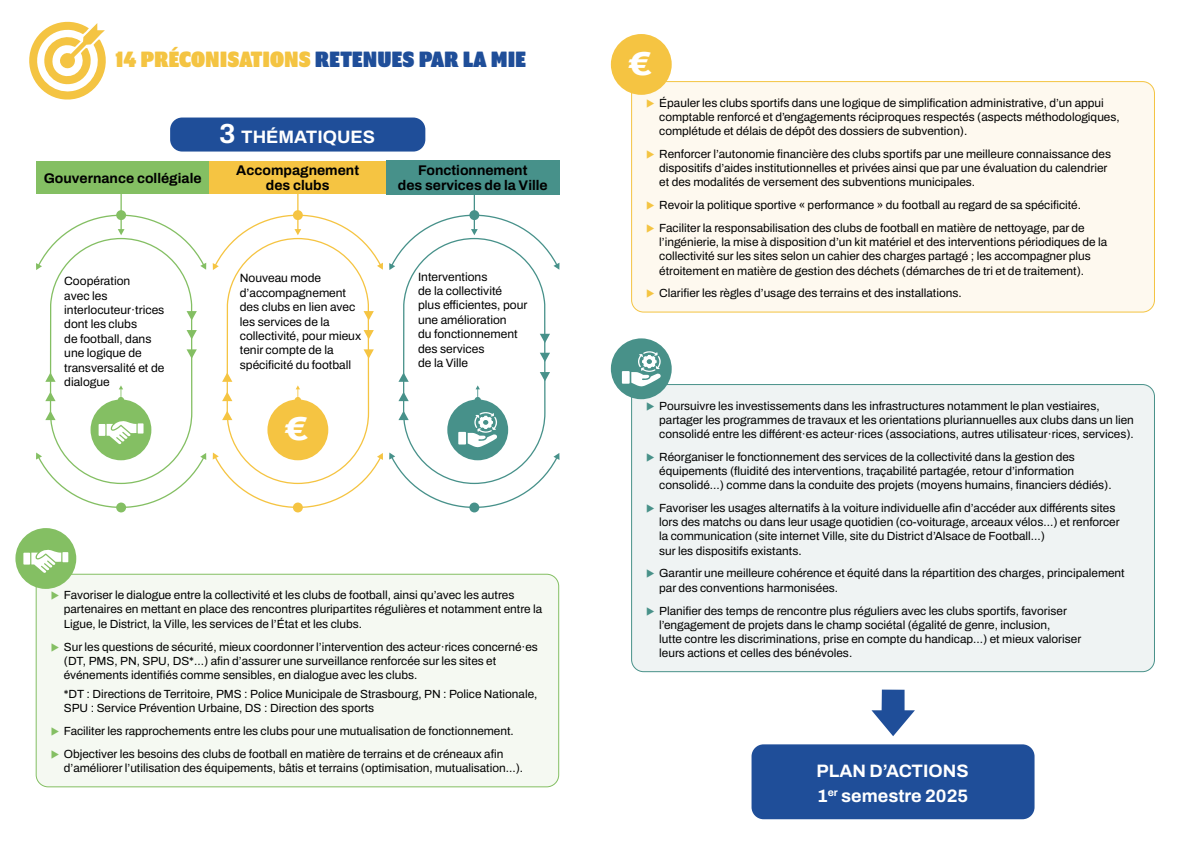
<style>
.page{position:relative;width:1191px;height:842px;background:#fff}
.page>*{position:absolute;margin:0;border:0;box-sizing:border-box;transform-origin:0 0}
.t1{font:900 32.4px "Avenir";color:#fff;scale:1.25 1}
.t2{font:900 24px "Program OT";color:#f4c442}
.t3{font:700 18px/24.9px "Archivo";color:#fff}
.t4{font:700 14px/15px "Archivo";color:#000;text-align:center}
.t5{font:12px/14.4px "Archivo";color:#000}
.t6{font:11.8px/14.3px "Archivo";color:#000}
.s1{color:#1f4e99}
.s2{font-size:27.6px}
.s3{color:#84bf63}
.s4{color:#f4c442}
.s5{color:#489189}
</style>
<div class="page">
<svg style="left:29px;top:21px;width:77px;height:79px"></svg>
<div style="left:170px;top:118px;width:255px;height:34px;background:#1f4e99;border-radius:12px"></div>
<div style="left:36px;top:161px;width:173px;height:33px;background:#84bf63"></div>
<div style="left:209px;top:161px;width:177px;height:33px;background:#f5c442"></div>
<div style="left:386px;top:160px;width:173px;height:34px;background:#47918a"></div>
<svg style="left:871px;top:690px;width:44px;height:46px"></svg>
<div style="left:751px;top:744px;width:283px;height:75px;background:#1f4e99;border-radius:12px"></div>
<svg style="left:213px;top:194px;width:170px;height:319px"></svg>
<svg style="left:36px;top:194px;width:170px;height:319px"></svg>
<svg style="left:389px;top:194px;width:170px;height:319px"></svg>
<div style="left:631px;top:385px;width:523px;height:287px;background:#eff3f3;border-radius:12px"></div>
<div style="left:631px;top:384px;width:524px;height:288px;border:1px solid #489189;border-radius:12px"></div>
<div style="left:610px;top:338px;width:62px;height:61px;background:#489189;border-radius:50%"></div>
<svg style="left:622px;top:351px;width:39px;height:35px"></svg>
<div style="left:36px;top:574px;width:523px;height:213px;background:#f5f9f2;border-radius:12px"></div>
<div style="left:36px;top:574px;width:523px;height:213px;border:1px solid #84bf63;border-radius:12px"></div>
<div style="left:15px;top:528px;width:62px;height:61px;background:#84bf63;border-radius:50%"></div>
<svg style="left:23px;top:549px;width:45px;height:24px"></svg>
<div style="left:631px;top:82px;width:523px;height:230px;background:#fef9ef;border-radius:12px"></div>
<div style="left:631px;top:81px;width:524px;height:232px;border:1px solid #f4c442;border-radius:12px"></div>
<div style="left:611px;top:34px;width:60px;height:61px;background:#f5c442;border-radius:50%"></div>
<h2 class="t2" style="left:116px;top:46px;width:412px">14 PRÉCONISATIONS <span class="s1">RETENUES PAR LA MIE</span></h2>
<h3 class="t3" style="left:219px;top:124px;width:157px"><span class="s2">3</span> THÉMATIQUES</h3>
<p class="t4" style="left:44px;top:170px;width:159px">Gouvernance collégiale</p>
<p class="t4" style="left:236px;top:163px;width:124px">Accompagnement des clubs</p>
<p class="t4" style="left:398px;top:162px;width:151px">Fonctionnement<br>des services de la Ville</p>
<p class="t5" style="left:64px;top:274px;width:102px">Coopération<br>avec les interlocuteur·trices dont les clubs<br>de football, dans une logique de transversalité et de dialogue</p>
<p class="t5" style="left:240px;top:271px;width:123px">Nouveau mode d’accompagnement des clubs en lien avec les services de la collectivité, pour mieux tenir compte de la spécificité du football</p>
<p class="t5" style="left:418px;top:269px;width:111px">Interventions<br>de la collectivité plus efficientes, pour une amélioration<br>du fonctionnement des services<br>de la Ville</p>
<h1 class="t1" style="left:284px;top:401px;width:21px">€</h1>
<p class="t6" style="left:64px;top:588px;width:480px;text-indent:-13px"><span class="s3">◆</span> Favoriser le dialogue entre la collectivité et les clubs de football, ainsi qu’avec les autres partenaires en mettant en place des rencontres pluripartites régulières et notamment entre la<br>Ligue, le District, la Ville, les services de l’État et les clubs.</p>
<p class="t6" style="left:64px;top:639px;width:475px;text-indent:-13px"><span class="s3">◆</span> Sur les questions de sécurité, mieux coordonner l’intervention des acteur·rices concerné·es (DT, PMS, PN, SPU, DS*…) afin d’assurer une surveillance renforcée sur les sites et événements identifiés comme sensibles, en dialogue avec les clubs.</p>
<p class="t6" style="left:64px;top:687px;width:475px">*DT : Directions de Territoire, PMS : Police Municipale de Strasbourg, PN : Police Nationale,<br>SPU : Service Prévention Urbaine, DS : Direction des sports</p>
<p class="t6" style="left:51px;top:724px;width:464px"><span class="s3">◆</span> Faciliter les rapprochements entre les clubs pour une mutualisation de fonctionnement.</p>
<p class="t6" style="left:64px;top:747px;width:461px;text-indent:-13px"><span class="s3">◆</span> Objectiver les besoins des clubs de football en matière de terrains et de créneaux afin d’améliorer l’utilisation des équipements, bâtis et terrains (optimisation, mutualisation…).</p>
<h1 class="t1" style="left:628px;top:36px;width:21px">€</h1>
<p class="t6" style="left:659px;top:95px;width:462px;text-indent:-13px"><span class="s4">◆</span> Épauler les clubs sportifs dans une logique de simplification administrative, d’un appui comptable renforcé et d’engagements réciproques respectés (aspects méthodologiques, complétude et délais de dépôt des dossiers de subvention).</p>
<p class="t6" style="left:659px;top:147px;width:453px;text-indent:-13px"><span class="s4">◆</span> Renforcer l’autonomie financière des clubs sportifs par une meilleure connaissance des dispositifs d’aides institutionnelles et privées ainsi que par une évaluation du calendrier et des modalités de versement des subventions municipales.</p>
<p class="t6" style="left:646px;top:198px;width:436px"><span class="s4">◆</span> Revoir la politique sportive « performance » du football au regard de sa spécificité.</p>
<p class="t6" style="left:659px;top:221px;width:449px;text-indent:-13px"><span class="s4">◆</span> Faciliter la responsabilisation des clubs de football en matière de nettoyage, par de l’ingénierie, la mise à disposition d’un kit matériel et des interventions périodiques de la collectivité sur les sites selon un cahier des charges partagé ; les accompagner plus étroitement en matière de gestion des déchets (démarches de tri et de traitement).</p>
<p class="t6" style="left:646px;top:286px;width:317px"><span class="s4">◆</span> Clarifier les règles d’usage des terrains et des installations.</p>
<p class="t6" style="left:659px;top:398px;width:476px;text-indent:-13px"><span class="s5">◆</span> Poursuivre les investissements dans les infrastructures notamment le plan vestiaires, partager les programmes de travaux et les orientations pluriannuelles aux clubs dans un lien consolidé entre les différent·es acteur·rices (associations, autres utilisateur·rices, services).</p>
<p class="t6" style="left:659px;top:450px;width:454px;text-indent:-13px"><span class="s5">◆</span> Réorganiser le fonctionnement des services de la collectivité dans la gestion des équipements (fluidité des interventions, traçabilité partagée, retour d’information consolidé…) comme dans la conduite des projets (moyens humains, financiers dédiés).</p>
<p class="t6" style="left:659px;top:501px;width:462px;text-indent:-13px"><span class="s5">◆</span> Favoriser les usages alternatifs à la voiture individuelle afin d’accéder aux différents sites lors des matchs ou dans leur usage quotidien (co-voiturage, arceaux vélos…) et renforcer la communication (site internet Ville, site du District d’Alsace de Football…)<br>sur les dispositifs existants.</p>
<p class="t6" style="left:659px;top:566px;width:467px;text-indent:-13px"><span class="s5">◆</span> Garantir une meilleure cohérence et équité dans la répartition des charges, principalement par des conventions harmonisées.</p>
<p class="t6" style="left:659px;top:603px;width:423px;text-indent:-13px"><span class="s5">◆</span> Planifier des temps de rencontre plus réguliers avec les clubs sportifs, favoriser l’engagement de projets dans le champ sociétal (égalité de genre, inclusion,<br>lutte contre les discriminations, prise en compte du handicap…) et mieux valoriser leurs actions et celles des bénévoles.</p>
<h3 class="t3" style="left:816px;top:759px;width:154px">PLAN D’ACTIONS<br>1<sup>er</sup> semestre 2025</h3>
</div>
